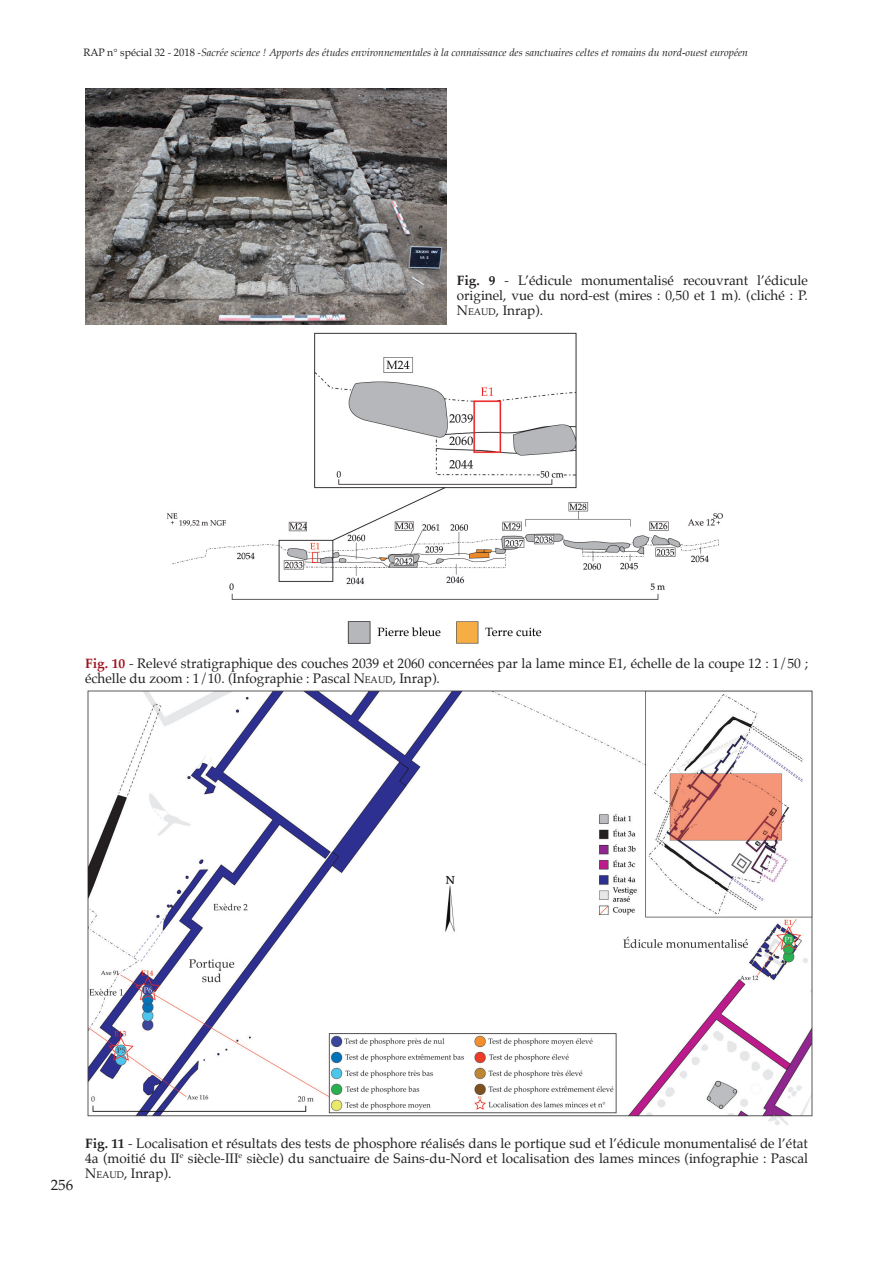
<style>
.page{position:relative;width:893px;height:1263px;background:#fff}
.page>*{position:absolute;margin:0;border:0;box-sizing:border-box;transform-origin:0 0}
.t1{font:15px "Palatino Linotype";color:#231f20}
.Légende{font:13.5px/15px "Palatino";color:#231f20;text-align:justify}
.t2{font:italic 10.5px "Palatino";color:#231f20}
.s1{font-style:normal}
.s2{font-weight:700}
.s3{font-style:inherit}
.s4{font-size:9.45px}
.s5{font-weight:700;color:#9c1320}
</style>
<div class="page">
<img style="left:85px;top:88px;width:362px;height:236px">
<img style="left:167px;top:332px;width:556px;height:312px">
<img style="left:87px;top:690px;width:726px;height:436px">
<p class="t2" style="left:83px;top:44px;width:666px"><span class="s1">RAP n° spécial 32 - 2018 -</span>Sacrée science ! Apports des études environnementales à la connaissance des sanctuaires celtes et romains du nord-ouest européen</p>
<p class="Légende" style="left:457px;top:272px;width:353px"><span class="s2">Fig. 9</span> - L’édicule monumentalisé recouvrant l’édicule originel, vue du nord-est (mires : 0,50 et 1 m). (cliché : P.<br><span class="s3">N</span><span class="s4">EAUD</span>, Inrap).</p>
<p class="Légende" style="left:85px;top:656px;width:724px"><span class="s5">Fig. 10</span> - Relevé stratigraphique des couches 2039 et 2060 concernées par la lame mince E1, échelle de la coupe 12 : 1/50 ; échelle du zoom : 1/10. (Infographie : Pascal <span class="s3">N</span><span class="s4">EAUD</span>, Inrap).</p>
<p class="t1" style="left:51px;top:1174px;width:24px">256</p>
<p class="Légende" style="left:85px;top:1135px;width:724px"><span class="s2">Fig. 11</span> - Localisation et résultats des tests de phosphore réalisés dans le portique sud et l’édicule monumentalisé de l’état 4a (moitié du II<sup>e</sup> siècle-III<sup>e</sup> siècle) du sanctuaire de Sains-du-Nord et localisation des lames minces (infographie : Pascal <span class="s3">N</span><span class="s4">EAUD</span>, Inrap).</p>
</div>
